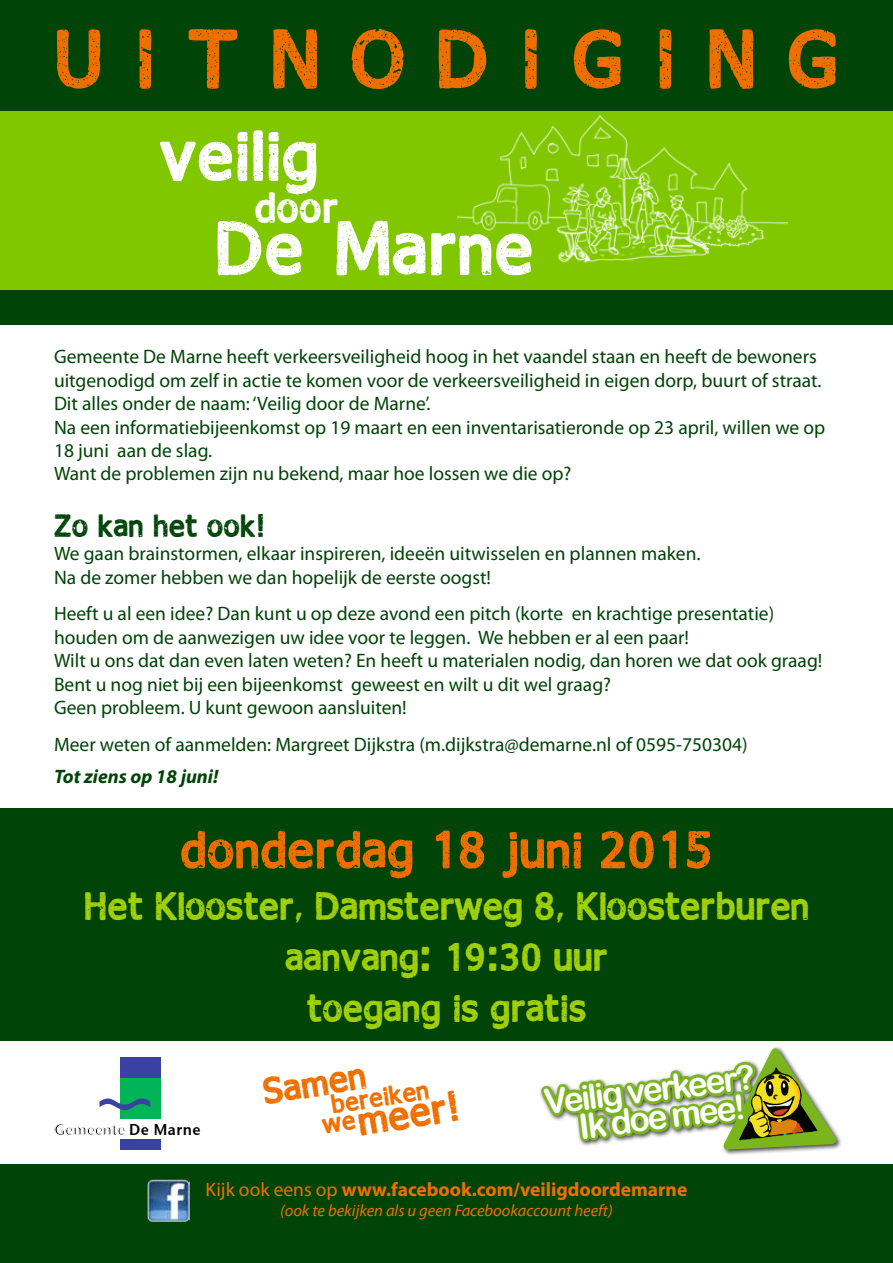
<style>
.page{position:relative;width:893px;height:1263px;background:#004407}
.page>*{position:absolute;margin:0;border:0;box-sizing:border-box;transform-origin:0 0}
.t1{font:82.5px "Good bye lullaby";letter-spacing:.36em;color:#ef6e00}
.t2{font:75.9px "Good bye lullaby";color:#fff}
.t3{font:71.4px "Good bye lullaby";color:#fff}
.t4{font:52.5px "Good bye lullaby";color:#ef6e00}
.t5{font:42.9px "Good bye lullaby";color:#fff}
.t6{font:41.7px "Good bye lullaby";color:#ef6e00}
.t7{font:39px/51px "Good bye lullaby";letter-spacing:-.005em;color:#a3d109;text-align:center}
.t8{font:38.1px "Good bye lullaby";color:#ef6e00}
.t9{font:34.35px/28.5px "Arial Rounded MT Bold";color:#fff;text-align:center}
.t10{font:31.5px "Good bye lullaby";color:#004407}
.t11{font:26.85px "Good bye lullaby";color:#ef6e00}
.t12{font:19.5px/23.4px "Myriad Pro";color:#004407}
.t13{font:700 19.5px "Myriad Pro";color:#ef6e00}
.t14{font:italic 700 19.5px "Myriad Pro";color:#004407}
.t15{font:italic 16.5px "Myriad Pro";color:#ef6e00}
.t16{font:15.75px "Stone Sans Sem ITCTT Semi";letter-spacing:-.01em;color:#000;scale:.94 1}
.s1{font-weight:400}
</style>
<div class="page">
<div style="left:0;top:325px;width:893px;height:483px;background:#fff"></div>
<div style="left:0;top:1042px;width:893px;height:122px;background:#fff"></div>
<img style="left:148px;top:1179px;width:42px;height:42px">
<div style="left:0;top:111px;width:893px;height:179px;background:#80c700"></div>
<img style="left:458px;top:116px;width:329px;height:147px">
<svg style="left:540px;top:1047px;width:298px;height:108px"></svg>
<div style="left:120px;top:1057px;width:41px;height:40px;background:#3a42a1"></div>
<div style="left:120px;top:1139px;width:41px;height:10px;background:#3a42a1"></div>
<div style="left:120px;top:1078px;width:41px;height:40px;background:#00b457"></div>
<svg style="left:100px;top:1098px;width:50px;height:12px"></svg>
<h1 class="t1" style="left:54px;top:18px;width:786px">UITNODIGING</h1>
<h3 class="t3" style="left:159px;top:120px;width:161px">veilig</h3>
<h3 class="t5" style="left:254px;top:186px;width:86px">door</h3>
<h2 class="t2" style="left:215px;top:210px;width:320px">De Marne</h2>
<p class="t12" style="left:54px;top:345px;width:773px">Gemeente De Marne heeft verkeersveiligheid hoog in het vaandel staan en heeft de bewoners uitgenodigd om zelf in actie te komen voor de verkeersveiligheid in eigen dorp, buurt of straat.<br>Dit alles onder de naam: ‘Veilig door de Marne’.<br>Na een informatiebijeenkomst op 19 maart en een inventarisatieronde op 23 april, willen we op 18 juni aan de slag.<br>Want de problemen zijn nu bekend, maar hoe lossen we die op?</p>
<h3 class="t10" style="left:54px;top:510px;width:213px">Zo kan het ook!</h3>
<p class="t12" style="left:54px;top:542px;width:648px">We gaan brainstormen, elkaar inspireren, ideeën uitwisselen en plannen maken.<br>Na de zomer hebben we dan hopelijk de eerste oogst!</p>
<p class="t12" style="left:54px;top:602px;width:770px">Heeft u al een idee? Dan kunt u op deze avond een pitch (korte en krachtige presentatie) houden om de aanwezigen uw idee voor te leggen. We hebben er al een paar!<br>Wilt u ons dat dan even laten weten? En heeft u materialen nodig, dan horen we dat ook graag!<br>Bent u nog niet bij een bijeenkomst geweest en wilt u dit wel graag?<br>Geen probleem. U kunt gewoon aansluiten!</p>
<p class="t12" style="left:54px;top:732px;width:695px">Meer weten of aanmelden: Margreet Dijkstra (m.dijkstra@demarne.nl of 0595-750304)</p>
<p class="t14" style="left:54px;top:764px;width:166px">Tot ziens op 18 juni!</p>
<h3 class="t4" style="left:180px;top:823px;width:535px">donderdag 18 juni 2015</h3>
<h3 class="t7" style="left:84px;top:881px;width:727px">Het Klooster, Damsterweg 8, Kloosterburen aanvang: 19:30 uur<br>toegang is gratis</h3>
<p class="t16" style="left:54px;top:1116px;width:157px">Gemeente De Marne</p>
<h3 class="t8" style="left:260px;top:1072px;width:106px;rotate:-9deg">Samen</h3>
<h3 class="t11" style="left:329px;top:1091px;width:100px;rotate:-9deg">bereiken</h3>
<h3 class="t6" style="left:320px;top:1106px;width:139px;rotate:-9deg"><sup>we</sup>meer!</h3>
<h3 class="t9" style="left:543px;top:1087px;width:213px;rotate:-7deg">Veilig verkeer?<br>Ik doe mee!</h3>
<p class="t13" style="left:206px;top:1176px;width:483px"><span class="s1">Kijk ook eens op</span> www.facebook.com/veiligdoordemarne</p>
<p class="t15" style="left:280px;top:1200px;width:334px">(ook te bekijken als u geen Facebookaccount heeft)</p>
</div>
